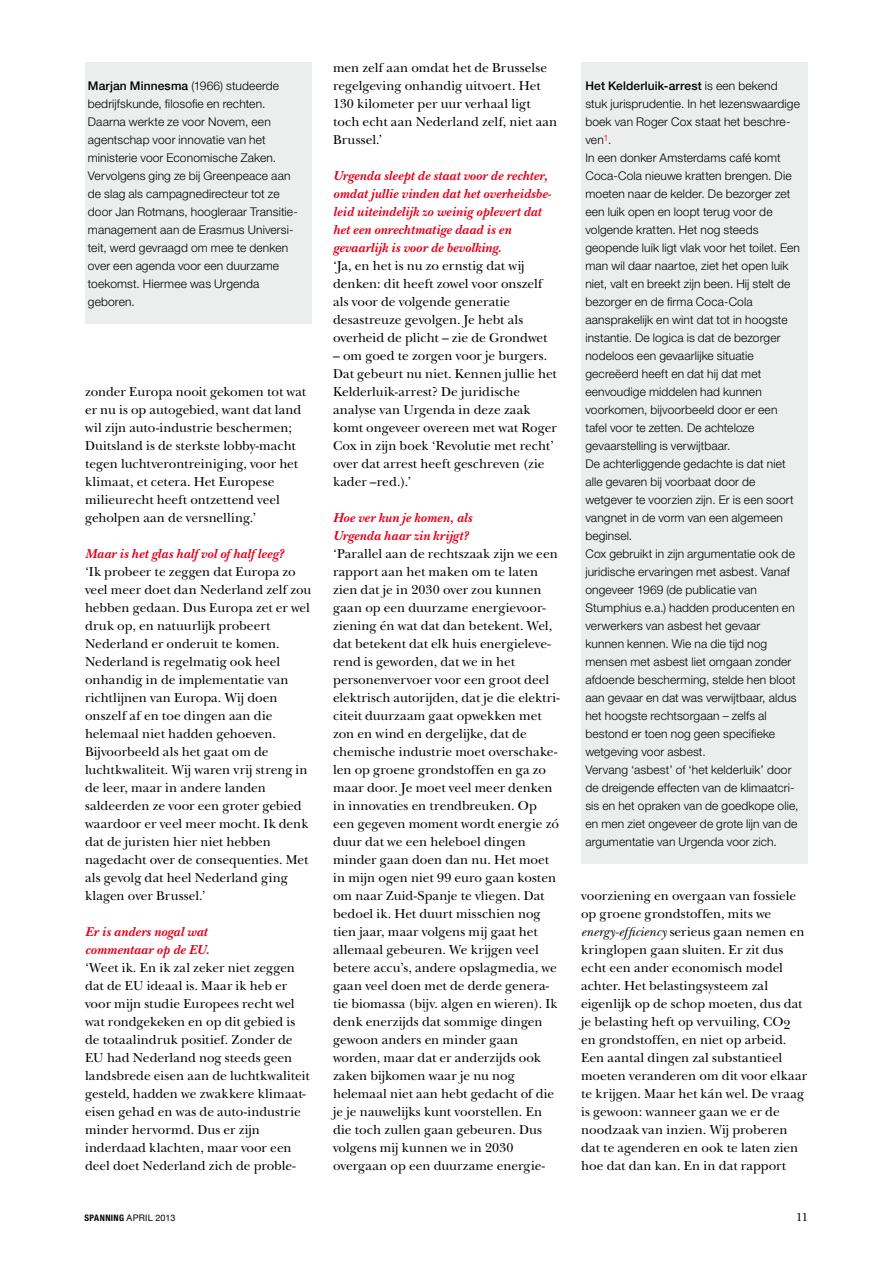
<style>
.page{position:relative;width:893px;height:1263px;background:#fff}
.page>*{position:absolute;margin:0;border:0;box-sizing:border-box;transform-origin:0 0}
.t1{font:13.5px/18px "New Baskerville Std";color:#000}
.t2{font:italic 700 13.5px/18px "New Baskerville Std";letter-spacing:.01em;color:#e2001a}
.t3{font:300 12px/18px "Helvetica Neue LT Std";letter-spacing:.01em;color:#000}
.t4{font:12px "New Baskerville Std";color:#000}
.t5{font:9px "Helvetica Neue";letter-spacing:.02em;color:#000}
.s1{font-weight:500}
.s2{font-style:italic}
.s3{font-family:"Helvetica Neue LT Std";font-weight:700;font-stretch:condensed}
</style>
<div class="page">
<div style="left:581px;top:62px;width:227px;height:802px;background:#eceded"></div>
<div style="left:85px;top:62px;width:227px;height:262px;background:#eceded"></div>
<p class="t3" style="left:88px;top:76px;width:211px"><span class="s1">Marjan Minnesma</span> (1966) studeerde bedrijfskunde, filosofie en rechten.<br>Daarna werkte ze voor Novem, een agentschap voor innovatie van het ministerie voor Economische Zaken.<br>Vervolgens ging ze bij Greenpeace aan de slag als campagnedirecteur tot ze door Jan Rotmans, hoogleraar Transitie&shy;management aan de Erasmus Universi&shy;teit, werd gevraagd om mee te denken over een agenda voor een duurzame toekomst. Hiermee was Urgenda geboren.</p>
<p class="t1" style="left:85px;top:383px;width:223px">zonder Europa nooit gekomen tot wat er nu is op autogebied, want dat land wil zijn auto-industrie beschermen; Duitsland is de sterkste lobby-macht tegen luchtverontreiniging, voor het klimaat, et cetera. Het Europese milieurecht heeft ontzettend veel geholpen aan de versnelling.’</p>
<p class="t2" style="left:85px;top:545px;width:200px">Maar is het glas half vol of half leeg?</p>
<p class="t1" style="left:85px;top:563px;width:228px">‘Ik probeer te zeggen dat Europa zo veel meer doet dan Nederland zelf zou hebben gedaan. Dus Europa zet er wel druk op, en natuurlijk probeert Nederland er onderuit te komen.<br>Nederland is regelmatig ook heel onhandig in de implementatie van richtlijnen van Europa. Wij doen onszelf af en toe dingen aan die helemaal niet hadden gehoeven.<br>Bijvoorbeeld als het gaat om de luchtkwaliteit. Wij waren vrij streng in de leer, maar in andere landen saldeerden ze voor een groter gebied waardoor er veel meer mocht. Ik denk dat de juristen hier niet hebben nagedacht over de consequenties. Met als gevolg dat heel Nederland ging klagen over Brussel.’</p>
<p class="t2" style="left:85px;top:923px;width:126px">Er is anders nogal wat commentaar op de EU.</p>
<p class="t1" style="left:85px;top:959px;width:226px">‘Weet ik. En ik zal zeker niet zeggen dat de EU ideaal is. Maar ik heb er voor mijn studie Europees recht wel wat rondgekeken en op dit gebied is de totaalindruk positief. Zonder de EU had Nederland nog steeds geen landsbrede eisen aan de luchtkwaliteit gesteld, hadden we zwakkere klimaat&shy;eisen gehad en was de auto-industrie minder hervormd. Dus er zijn inderdaad klachten, maar voor een deel doet Nederland zich de proble-</p>
<p class="t1" style="left:333px;top:59px;width:226px">men zelf aan omdat het de Brusselse regelgeving onhandig uitvoert. Het<br>130 kilometer per uur verhaal ligt toch echt aan Nederland zelf, niet aan<br>Brussel.’</p>
<p class="t2" style="left:333px;top:167px;width:220px">Urgenda sleept de staat voor de rechter, omdat jullie vinden dat het overheidsbe&shy;leid uiteindelijk zo weinig oplevert dat het een onrechtmatige daad is en gevaarlijk is voor de bevolking.</p>
<p class="t1" style="left:333px;top:257px;width:216px">‘Ja, en het is nu zo ernstig dat wij denken: dit heeft zowel voor onszelf als voor de volgende generatie desastreuze gevolgen. Je hebt als overheid de plicht – zie de Grondwet</p>
<p class="t1" style="left:333px;top:347px;width:225px">– om goed te zorgen voor je burgers.<br>Dat gebeurt nu niet. Kennen jullie het Kelderluik-arrest? De juridische analyse van Urgenda in deze zaak komt ongeveer overeen met wat Roger Cox in zijn boek ‘Revolutie met recht’ over dat arrest heeft geschreven (zie kader –red.).’</p>
<p class="t2" style="left:333px;top:509px;width:141px">Hoe ver kun je komen, als<br>Urgenda haar zin krijgt?</p>
<p class="t1" style="left:333px;top:545px;width:228px">‘Parallel aan de rechtszaak zijn we een rapport aan het maken om te laten zien dat je in 2030 over zou kunnen gaan op een duurzame energievoor&shy;ziening én wat dat dan betekent. Wel, dat betekent dat elk huis energieleve&shy;rend is geworden, dat we in het personenvervoer voor een groot deel elektrisch autorijden, dat je die elektri&shy;citeit duurzaam gaat opwekken met zon en wind en dergelijke, dat de chemische industrie moet overschake&shy;len op groene grondstoffen en ga zo maar door. Je moet veel meer denken in innovaties en trendbreuken. Op een gegeven moment wordt energie zó duur dat we een heleboel dingen minder gaan doen dan nu. Het moet in mijn ogen niet 99 euro gaan kosten om naar Zuid-Spanje te vliegen. Dat bedoel ik. Het duurt misschien nog tien jaar, maar volgens mij gaat het allemaal gebeuren. We krijgen veel betere accu’s, andere opslagmedia, we gaan veel doen met de derde genera&shy;tie biomassa (bijv. algen en wieren). Ik denk enerzijds dat sommige dingen gewoon anders en minder gaan worden, maar dat er anderzijds ook zaken bijkomen waar je nu nog helemaal niet aan hebt gedacht of die je je nauwelijks kunt voorstellen. En die toch zullen gaan gebeuren. Dus volgens mij kunnen we in 2030 overgaan op een duurzame energie-</p>
<p class="t3" style="left:585px;top:76px;width:216px"><span class="s1">Het Kelderluik-arrest</span> is een bekend stuk jurisprudentie. In het lezenswaardige boek van Roger Cox staat het beschre&shy;ven<sup>1</sup>.<br>In een donker Amsterdams café komt Coca-Cola nieuwe kratten brengen. Die moeten naar de kelder. De bezorger zet een luik open en loopt terug voor de volgende kratten. Het nog steeds geopende luik ligt vlak voor het toilet. Een man wil daar naartoe, ziet het open luik niet, valt en breekt zijn been. Hij stelt de bezorger en de firma Coca-Cola aansprakelijk en wint dat tot in hoogste instantie. De logica is dat de bezorger nodeloos een gevaarlijke situatie gecreëerd heeft en dat hij dat met eenvoudige middelen had kunnen voorkomen, bijvoorbeeld door er een tafel voor te zetten. De achteloze gevaarstelling is verwijtbaar.<br>De achterliggende gedachte is dat niet alle gevaren bij voorbaat door de wetgever te voorzien zijn. Er is een soort vangnet in de vorm van een algemeen beginsel.<br>Cox gebruikt in zijn argumentatie ook de juridische ervaringen met asbest. Vanaf ongeveer 1969 (de publicatie van Stumphius e.a.) hadden producenten en verwerkers van asbest het gevaar kunnen kennen. Wie na die tijd nog mensen met asbest liet omgaan zonder afdoende bescherming, stelde hen bloot aan gevaar en dat was verwijtbaar, aldus het hoogste rechtsorgaan – zelfs al bestond er toen nog geen specifieke wetgeving voor asbest.<br>Vervang ‘asbest’ of ‘het kelderluik’ door de dreigende effecten van de klimaatcri&shy;sis en het opraken van de goedkope olie, en men ziet ongeveer de grote lijn van de argumentatie van Urgenda voor zich.</p>
<p class="t1" style="left:581px;top:886px;width:228px">voorziening en overgaan van fossiele op groene grondstoffen, mits we <span class="s2">energy-efficiency</span> serieus gaan nemen en kringlopen gaan sluiten. Er zit dus echt een ander economisch model achter. Het belastingsysteem zal eigenlijk op de schop moeten, dus dat je belasting heft op vervuiling, CO2 en grondstoffen, en niet op arbeid.<br>Een aantal dingen zal substantieel moeten veranderen om dit voor elkaar te krijgen. Maar het kán wel. De vraag is gewoon: wanneer gaan we er de noodzaak van inzien. Wij proberen dat te agenderen en ook te laten zien hoe dat dan kan. En in dat rapport</p>
<p class="t5" style="left:84px;top:1212px;width:93px"><span class="s3">SPANNING</span> april 2013</p>
<p class="t4" style="left:796px;top:1210px;width:13px">11</p>
</div>
